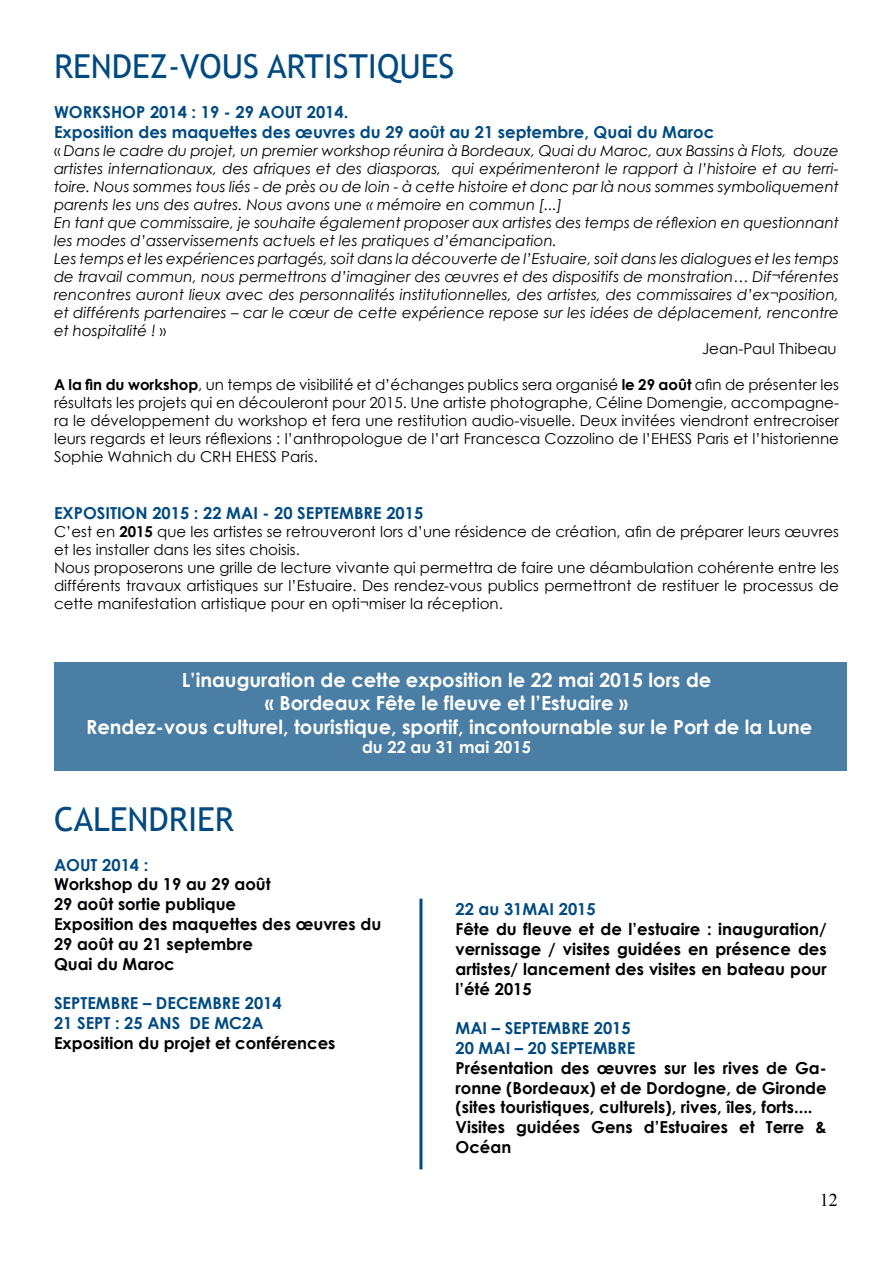
<style>
.page{position:relative;width:893px;height:1263px;background:#fff}
.page>*{position:absolute;margin:0;border:0;box-sizing:border-box;transform-origin:0 0}
.t1{font:33px "Trebuchet MS";color:#014a81}
.t2{font:700 19.5px/23.4px "Century Gothic";color:#fffffc;text-align:center}
.t3{font:18px "Times New Roman";color:#000}
.t4{font:700 16.5px/19.8px "Century Gothic";color:#014a81}
.t5{font:700 16.5px/19.8px "Century Gothic";color:#010203}
.t6{font:700 16.5px/19.8px "Century Gothic";color:#000102;text-align:justify}
.t7{font:700 16.5px/19.8px "Century Gothic";color:#010305}
.t8{font:700 16.5px/19.8px "Century Gothic";color:#010206}
.t9{font:700 16.5px "Century Gothic";color:#010000}
.t10{font:700 16.5px "Century Gothic";color:#fffffc}
.t11{font:italic 15px "Century Gothic";color:#000}
.t12{font:15px/18px "Century Gothic";color:#000;text-align:justify}
.s1{font-style:normal}
.s2{font-weight:700}
</style>
<div class="page">
<div style="left:54px;top:662px;width:792px;height:109px;background:#4a7ea5"></div>
<hr style="left:419px;top:899px;width:3px;height:270px;background:#014a81">
<h1 class="t1" style="left:54px;top:47px;width:402px">RENDEZ-VOUS ARTISTIQUES</h1>
<p class="t4" style="left:54px;top:101px;width:662px">WORKSHOP 2014 : 19 - 29 AOUT 2014.<br>Exposition des maquettes des œuvres du 29 août au 21 septembre, Quai du Maroc</p>
<p class="t11" style="left:54px;top:140px;width:786px"><span class="s1">«</span> Dans le cadre du projet, un premier workshop réunira à Bordeaux, Quai du Maroc, aux Bassins à Flots, douze</p>
<p class="t11" style="left:54px;top:158px;width:786px">artistes internationaux, des afriques et des diasporas, qui expérimenteront le rapport à l’histoire et au terri-</p>
<p class="t11" style="left:54px;top:176px;width:786px">toire. Nous sommes tous liés - de près ou de loin - à cette histoire et donc par là nous sommes symboliquement</p>
<p class="t11" style="left:54px;top:194px;width:510px">parents les uns des autres. Nous avons une « mémoire en commun [...]</p>
<p class="t11" style="left:54px;top:212px;width:786px">En tant que commissaire, je souhaite également proposer aux artistes des temps de réflexion en questionnant</p>
<p class="t11" style="left:54px;top:230px;width:504px">les modes d’asservissements actuels et les pratiques d’émancipation.</p>
<p class="t11" style="left:54px;top:248px;width:786px">Les temps et les expériences partagés, soit dans la découverte de l’Estuaire, soit dans les dialogues et les temps</p>
<p class="t11" style="left:54px;top:266px;width:786px">de travail commun, nous permettrons d’imaginer des œuvres et des dispositifs de monstration… Dif¬férentes</p>
<p class="t11" style="left:54px;top:284px;width:786px">rencontres auront lieux avec des personnalités institutionnelles, des artistes, des commissaires d’ex¬position,</p>
<p class="t11" style="left:54px;top:302px;width:786px">et différents partenaires – car le cœur de cette expérience repose sur les idées de déplacement, rencontre</p>
<p class="t11" style="left:54px;top:320px;width:114px">et hospitalité ! <span class="s1">»</span></p>
<p class="t12" style="left:702px;top:339px;width:136px">Jean-Paul Thibeau</p>
<p class="t12" style="left:54px;top:375px;width:786px"><span class="s2">A la fin du workshop</span>, un temps de visibilité et d’échanges publics sera organisé <span class="s2">le 29 août</span> afin de présenter les résultats les projets qui en découleront pour 2015. Une artiste photographe, Céline Domengie, accompagne&shy;ra le développement du workshop et fera une restitution audio-visuelle. Deux invitées viendront entrecroiser leurs regards et leurs réflexions : l’anthropologue de l’art Francesca Cozzolino de l’EHESS Paris et l’historienne Sophie Wahnich du CRH EHESS Paris.</p>
<p class="t4" style="left:54px;top:503px;width:371px">EXPOSITION 2015 : 22 MAI - 20 SEPTEMBRE 2015</p>
<p class="t12" style="left:54px;top:523px;width:786px;text-align:left">C’est en <span class="s2">2015</span> que les artistes se retrouveront lors d’une résidence de création, afin de préparer leurs œuvres et les installer dans les sites choisis.<br>Nous proposerons une grille de lecture vivante qui permettra de faire une déambulation cohérente entre les différents travaux artistiques sur l’Estuaire. Des rendez-vous publics permettront de restituer le processus de cette manifestation artistique pour en opti¬miser la réception.</p>
<h2 class="t2" style="left:86px;top:667px;width:728px">L’inauguration de cette exposition le 22 mai 2015 lors de<br>« Bordeaux Fête le fleuve et l’Estuaire »<br>Rendez-vous culturel, touristique, sportif, incontournable sur le Port de la Lune</h2>
<p class="t10" style="left:362px;top:735px;width:170px">du 22 au 31 mai 2015</p>
<h1 class="t1" style="left:54px;top:800px;width:19px">CALENDRIER</h1>
<p class="t4" style="left:54px;top:854px;width:96px">AOUT 2014 :</p>
<p class="t8" style="left:54px;top:874px;width:218px">Workshop du 19 au 29 août<br>29 août sortie publique</p>
<p class="t7" style="left:54px;top:913px;width:329px">Exposition des maquettes des œuvres du<br>29 août au 21 septembre</p>
<p class="t8" style="left:54px;top:953px;width:122px">Quai du Maroc</p>
<p class="t4" style="left:54px;top:992px;width:229px">SEPTEMBRE – DECEMBRE 2014<br>21 SEPT : 25 ANS DE MC2A</p>
<p class="t9" style="left:54px;top:1030px;width:283px">Exposition du projet et conférences</p>
<p class="t4" style="left:455px;top:899px;width:142px">22 au 31MAI 2015</p>
<p class="t6" style="left:455px;top:918px;width:373px">Fête du fleuve et de l’estuaire : inauguration/ vernissage / visites guidées en présence des artistes/ lancement des visites en bateau pour l’été 2015</p>
<p class="t4" style="left:455px;top:1017px;width:181px">MAI – SEPTEMBRE 2015<br>20 MAI – 20 SEPTEMBRE</p>
<p class="t5" style="left:455px;top:1057px;width:373px">Présentation des œuvres sur les rives de Ga&shy;ronne (Bordeaux) et de Dordogne, de Gironde (sites touristiques, culturels), rives, îles, forts....<br>Visites guidées Gens d’Estuaires et Terre &amp; Océan</p>
<p class="t3" style="left:820px;top:1188px;width:19px">12</p>
</div>
